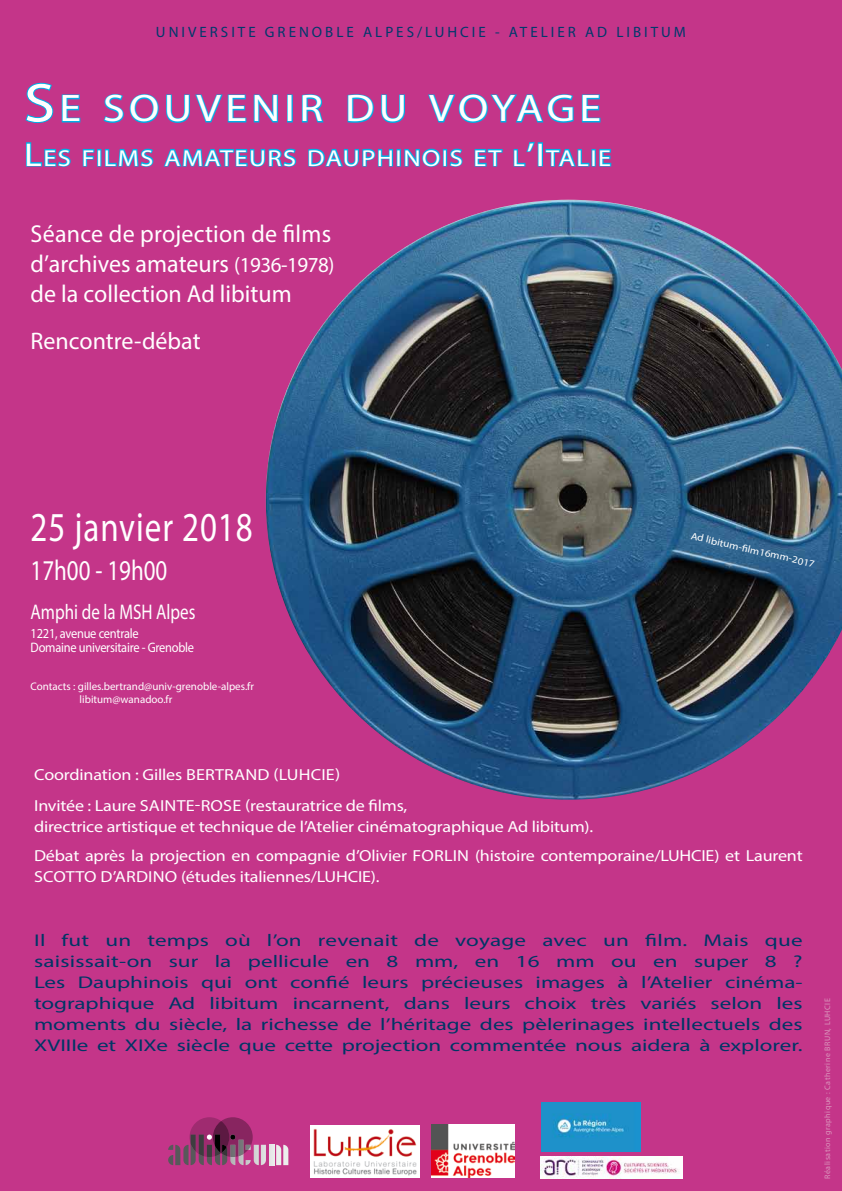
<style>
.page{position:relative;width:842px;height:1191px;background:#c43589}
.page>*{position:absolute;margin:0;border:0;box-sizing:border-box;transform-origin:0 0}
.t1{font:41.2px "Myriad Pro";letter-spacing:.03em;color:#fff;scale:.8 1}
.t2{font:38.5px "Myriad Pro";letter-spacing:.1em;color:#fff;scale:1.14 1}
.t3{font:28.8px "Myriad Pro";color:#fff;scale:.8 1}
.t4{font:24.5px/30px "Myriad Pro";color:#fff}
.t5{font:24px "Myriad Pro";color:#fff}
.t6{font:23.1px "Myriad Pro";letter-spacing:.055em;color:#fff;scale:1.14 1}
.t7{font:21.2px "Myriad Pro";color:#fff;scale:.8 1}
.t8{font:17px/21px "Myriad Pro";color:#003566;text-align:justify;scale:1.36 1}
.t9{font:16px/31px "Myriad Pro";letter-spacing:-.01em;color:#fff;scale:1.13 1}
.t10{font:15px "Myriad Pro";letter-spacing:.2em;color:#00396c}
.t11{font:13.8px/14px "Myriad Pro";letter-spacing:-.02em;color:#fff;scale:.9 1}
.t12{font:11px/13.2px "Myriad Pro";color:#fff}
.t13{font:10px "Myriad Pro";color:#fff;scale:1.12 1}
.t14{font:8px "Myriad Pro";letter-spacing:.06em;color:#db98be}
.s1{font-size:55px}
.s2{font-size:33px}
.s3{font-size:21.4px}
</style>
<div class="page">
<svg style="left:25px;top:82px;width:29px;height:41px"></svg>
<svg style="left:61px;top:94px;width:20px;height:29px"></svg>
<svg style="left:103px;top:94px;width:144px;height:29px"></svg>
<svg style="left:253px;top:94px;width:25px;height:29px"></svg>
<div style="left:287px;top:95px;width:6px;height:27px;border:2px solid #00afe6"></div>
<svg style="left:301px;top:94px;width:23px;height:29px"></svg>
<svg style="left:347px;top:94px;width:58px;height:29px"></svg>
<svg style="left:428px;top:94px;width:146px;height:29px"></svg>
<svg style="left:581px;top:94px;width:20px;height:29px"></svg>
<svg style="left:26px;top:142px;width:45px;height:25px"></svg>
<svg style="left:82px;top:148px;width:13px;height:19px"></svg>
<div style="left:97px;top:149px;width:4px;height:17px;border:2px solid #00afe6"></div>
<svg style="left:104px;top:148px;width:50px;height:19px"></svg>
<svg style="left:163px;top:148px;width:134px;height:19px"></svg>
<svg style="left:308px;top:148px;width:86px;height:19px"></svg>
<div style="left:397px;top:149px;width:4px;height:17px;border:2px solid #00afe6"></div>
<svg style="left:404px;top:148px;width:37px;height:19px"></svg>
<div style="left:443px;top:149px;width:4px;height:17px;border:2px solid #00afe6"></div>
<svg style="left:449px;top:148px;width:14px;height:19px"></svg>
<svg style="left:474px;top:148px;width:29px;height:19px"></svg>
<svg style="left:513px;top:141px;width:22px;height:26px"></svg>
<div style="left:538px;top:142px;width:5px;height:24px;border:2px solid #00afe6"></div>
<svg style="left:545px;top:148px;width:45px;height:19px"></svg>
<div style="left:591px;top:149px;width:5px;height:17px;border:2px solid #00afe6"></div>
<svg style="left:599px;top:148px;width:13px;height:19px"></svg>
<img style="left:266px;top:200px;width:576px;height:599px">
<div style="left:269px;top:1144px;width:5px;height:21px;background:#e7e7e8"></div>
<svg style="left:276px;top:1144px;width:12px;height:21px"></svg>
<svg style="left:168px;top:1117px;width:98px;height:48px"></svg>
<img style="left:310px;top:1125px;width:110px;height:52px">
<img style="left:431px;top:1124px;width:84px;height:53px">
<img style="left:541px;top:1157px;width:142px;height:21px">
<img style="left:542px;top:1102px;width:98px;height:49px">
<p class="t10" style="left:156px;top:22px;width:532px">UNIVERSITE GRENOBLE ALPES/LUHCIE - ATELIER AD LIBITUM</p>
<h2 class="t2" style="left:24px;top:85px;width:508px"><span class="s1">S</span>E SOUVENIR DU VOYAGE</h2>
<h3 class="t6" style="left:24px;top:143px;width:516px"><span class="s2">L</span>ES FILMS AMATEURS DAUPHINOIS ET L<span class="s2">’I</span>TALIE</h3>
<h3 class="t4" style="left:31px;top:219px;width:305px">Séance de projection de films d’archives amateurs <span class="s3">(1936-1978) </span>de la collection Ad libitum</h3>
<h3 class="t5" style="left:31px;top:326px;width:172px">Rencontre-débat</h3>
<h1 class="t1" style="left:31px;top:502px;width:279px">25 janvier 2018</h1>
<h3 class="t3" style="left:31px;top:553px;width:172px">17h00 - 19h00</h3>
<p class="t7" style="left:31px;top:599px;width:207px">Amphi de la MSH Alpes</p>
<p class="t11" style="left:31px;top:626px;width:183px">1221, avenue centrale<br>Domaine universitaire - Grenoble</p>
<p class="t12" style="left:80px;top:679px;width:176px;text-indent:-49px">Contacts : gilles.bertrand@univ-grenoble-alpes.fr libitum@wanadoo.fr</p>
<p class="t13" style="left:692px;top:529px;width:115px;rotate:13deg">Ad libitum-fi lm16mm-2017</p>
<p class="t9" style="left:34px;top:759px;width:332px">Coordination : Gilles BERTRAND (LUHCIE)<br>Invitée : Laure SAINTE-ROSE (restauratrice de films,</p>
<p class="t9" style="left:34px;top:812px;width:682px;line-height:29px">directrice artistique et technique de l’Atelier cinématographique Ad libitum).<br>Débat après la projection en compagnie d’Olivier FORLIN (histoire contemporaine/LUHCIE) et Laurent</p>
<p class="t9" style="left:34px;top:861px;width:307px">SCOTTO D’ARDINO (études italiennes/LUHCIE).</p>
<p class="t8" style="left:34px;top:929px;width:567px">Il fut un temps où l’on revenait de voyage avec un film. Mais que saisissait-on sur la pellicule en 8 mm, en 16 mm ou en super 8 ?<br>Les Dauphinois qui ont confié leurs précieuses images à l’Atelier cinéma&shy;tographique Ad libitum incarnent, dans leurs choix très variés selon les moments du siècle, la richesse de l’héritage des pèlerinages intellectuels des XVIIIe et XIXe siècle que cette projection commentée nous aidera à explorer.</p>
<p class="t14" style="left:823px;top:1178px;width:182px;rotate:-90deg">Réalisation graphique : Catherine BRUN, LUHCIE</p>
</div>
